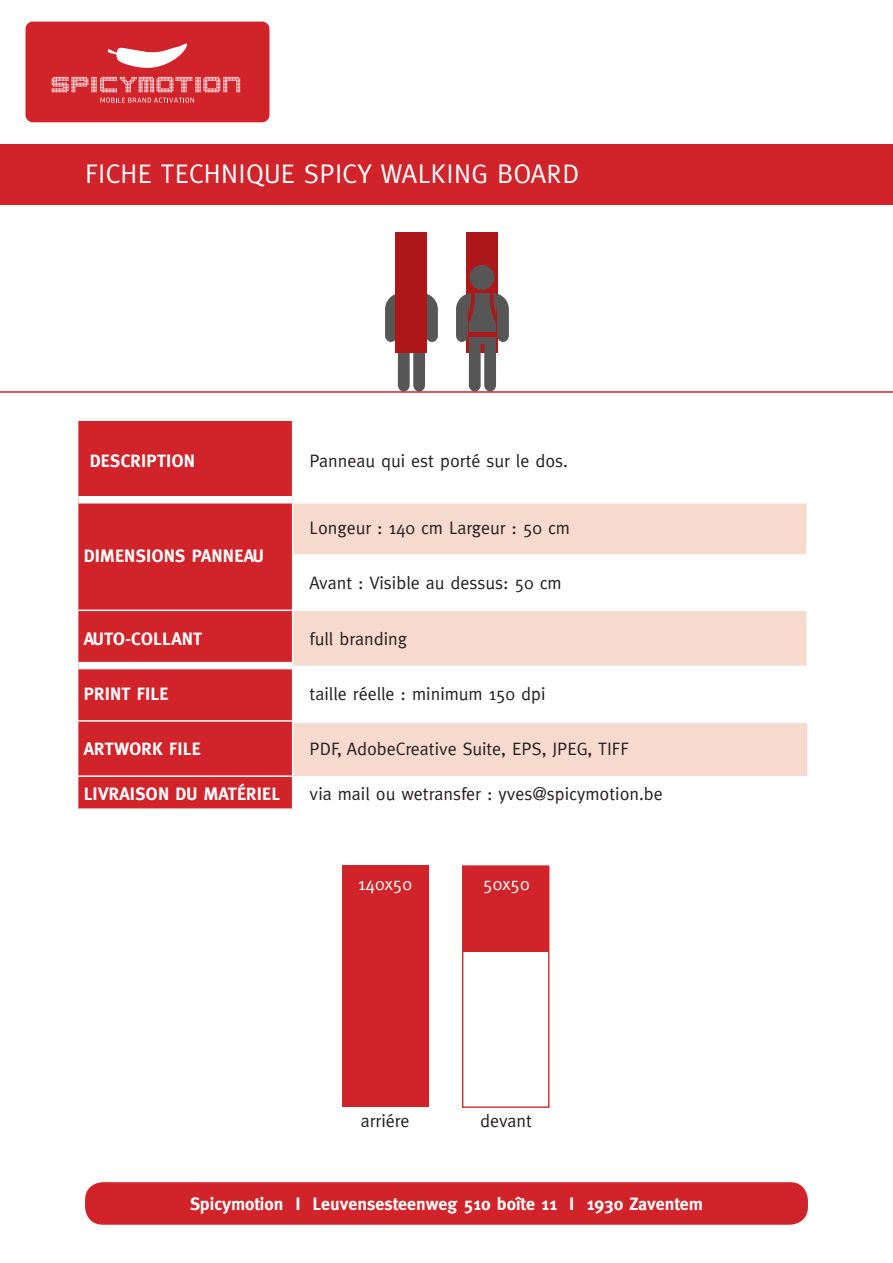
<style>
.page{position:relative;width:893px;height:1263px;background:#fff}
.page>*{position:absolute;margin:0;border:0;box-sizing:border-box;transform-origin:0 0}
.t1{font:27px "Meta";letter-spacing:.015em;color:#fff}
.t2{font:18px "Meta";color:#231f20}
.t3{font:700 18px "Meta";letter-spacing:.015em;color:#fff}
.t4{font:18px "Meta";color:#fff}
</style>
<div class="page">
<div style="left:85px;top:1182px;width:723px;height:43px;background:#d1232a;border-radius:18px"></div>
<div style="left:26px;top:22px;width:243px;height:100px;background:#d1232a;border-radius:7px"></div>
<svg style="left:52px;top:77px;width:188px;height:15px"></svg>
<svg style="left:108px;top:43px;width:80px;height:25px"></svg>
<svg style="left:100px;top:98px;width:94px;height:5px"></svg>
<div style="left:78px;top:421px;width:214px;height:387px;background:#d1232a"></div>
<div style="left:293px;top:503px;width:513px;height:51px;background:#f7dace"></div>
<svg style="left:293px;top:611px;width:514px;height:165px;fill:#f7dace"></svg>
<hr style="left:77px;top:610px;width:216px;height:1px;background:#fff">
<hr style="left:806px;top:611px;width:2px;height:55px;background:#fff">
<hr style="left:293px;top:719px;width:514px;height:4px;background:#fff">
<div style="left:78px;top:496px;width:215px;height:7px;background:#fff"></div>
<div style="left:78px;top:662px;width:214px;height:7px;background:#fff"></div>
<hr style="left:77px;top:720px;width:216px;height:2px;background:#fff">
<hr style="left:77px;top:775px;width:216px;height:2px;background:#fff">
<hr style="left:0;top:391px;width:893px;height:2px;background:#d1232a">
<div style="left:466px;top:232px;width:32px;height:121px;background:#ae171a"></div>
<div style="left:470px;top:265px;width:24px;height:25px;background:#575656;border-radius:50%"></div>
<svg style="left:456px;top:293px;width:53px;height:98px"></svg>
<svg style="left:385px;top:294px;width:53px;height:97px"></svg>
<div style="left:395px;top:232px;width:32px;height:121px;background:#ae171a"></div>
<div style="left:462px;top:865px;width:87px;height:243px;border:1px solid #d1232a"></div>
<div style="left:342px;top:865px;width:86px;height:241px;background:#d1232a"></div>
<div style="left:463px;top:866px;width:85px;height:86px;background:#d1232a"></div>
<div style="left:0;top:144px;width:893px;height:60px;background:#d1232a"></div>
<p class="t1" style="left:85px;top:158px;width:496px">FICHE TECHNIQUE SPICY WALKING BOARD</p>
<p class="t3" style="left:90px;top:450px;width:107px">DESCRIPTION</p>
<p class="t2" style="left:310px;top:450px;width:260px">Panneau qui est porté sur le dos.</p>
<p class="t3" style="left:84px;top:545px;width:182px">DIMENSIONS PANNEAU</p>
<p class="t2" style="left:310px;top:517px;width:262px">Longeur : 140 cm Largeur : 50 cm</p>
<p class="t2" style="left:310px;top:573px;width:254px">Avant : Visible au dessus: 50 cm</p>
<p class="t3" style="left:84px;top:628px;width:120px">AUTO-COLLANT</p>
<p class="t2" style="left:310px;top:628px;width:99px">full branding</p>
<p class="t3" style="left:84px;top:683px;width:86px">PRINT FILE</p>
<p class="t2" style="left:310px;top:683px;width:237px">taille réelle : minimum 150 dpi</p>
<p class="t3" style="left:84px;top:738px;width:119px">ARTWORK FILE</p>
<p class="t2" style="left:310px;top:738px;width:321px">PDF, AdobeCreative Suite, EPS, JPEG, TIFF</p>
<p class="t3" style="left:84px;top:783px;width:198px">LIVRAISON DU MATÉRIEL</p>
<p class="t2" style="left:310px;top:783px;width:355px">via mail ou wetransfer : yves@spicymotion.be</p>
<p class="t4" style="left:358px;top:874px;width:55px">140x50</p>
<p class="t4" style="left:483px;top:874px;width:48px">50x50</p>
<p class="t2" style="left:361px;top:1111px;width:50px">arriére</p>
<p class="t2" style="left:480px;top:1111px;width:53px">devant</p>
<p class="t3" style="left:190px;top:1194px;width:514px">Spicymotion I Leuvensesteenweg 510 boîte 11 I 1930 Zaventem</p>
</div>
